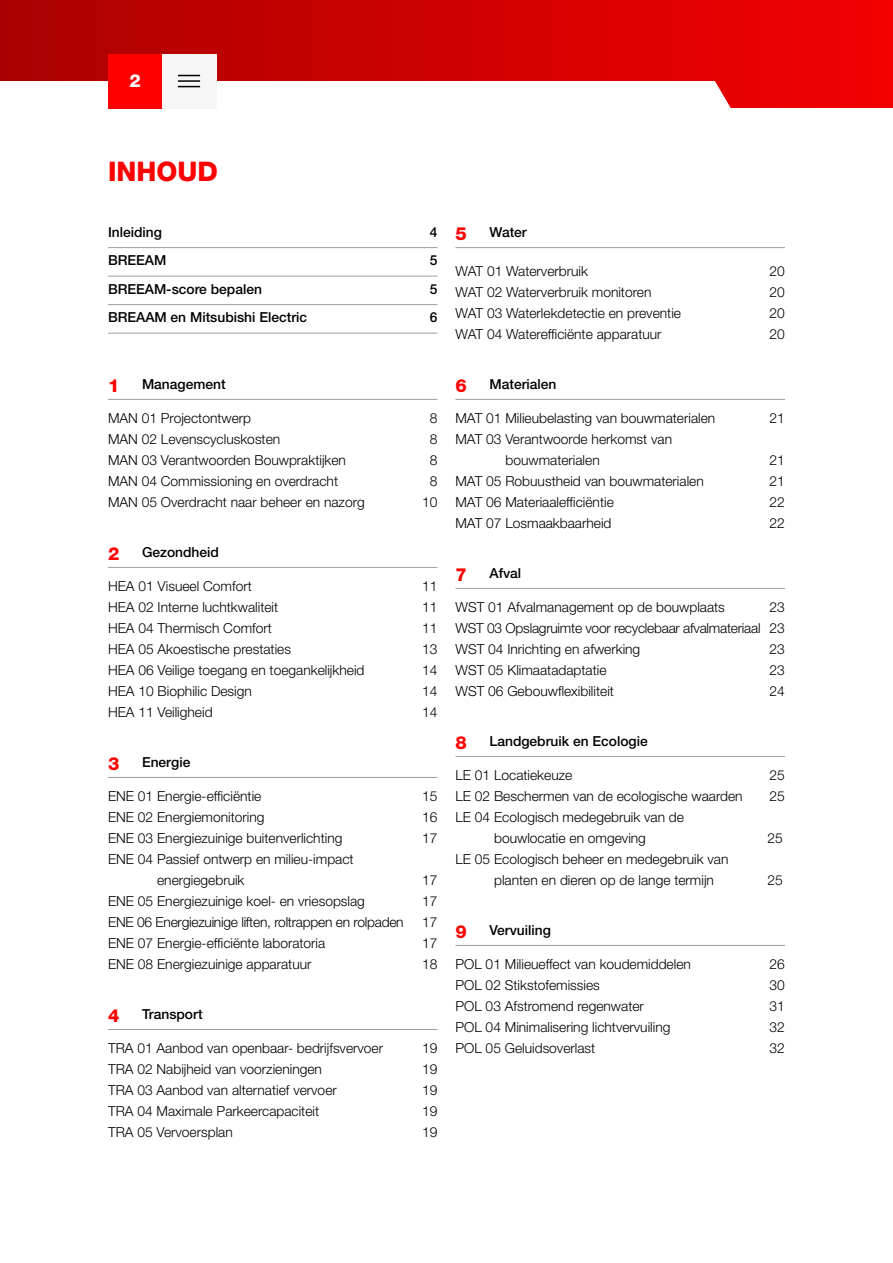
<style>
.page{position:relative;width:893px;height:1263px;background:#fff}
.page>*{position:absolute;margin:0;border:0;box-sizing:border-box;transform-origin:0 0}
.t1{font:800 27px "Helvetica Neue LT Std";color:#f00}
.t2{font:800 18px "Helvetica Neue LT Std";color:#f00}
.t3{font:800 18px "Helvetica Neue LT Std";color:#fff}
.t4{font:300 13.8px/21px "Helvetica Neue LT Std";color:#000}
.t5{font:500 13.8px "Helvetica Neue LT Std";color:#000}
.t6{font:300 13.8px "Helvetica Neue LT Std";letter-spacing:-.02em;color:#000}
</style>
<div class="page">
<svg style="left:0;top:0;width:893px;height:108px"></svg>
<div style="left:108px;top:54px;width:54px;height:54px;background:#f00"></div>
<div style="left:162px;top:54px;width:54px;height:54px;background:#f6f6f6"></div>
<svg style="left:178px;top:75px;width:22px;height:1px"></svg>
<hr style="left:178px;top:80px;width:22px;height:2px;background:#000">
<svg style="left:178px;top:86px;width:22px;height:1px"></svg>
<hr style="left:108px;top:247px;width:329px;height:1px;background:#9d9d9c">
<hr style="left:108px;top:276px;width:329px;height:1px;background:#9d9d9c">
<hr style="left:108px;top:304px;width:329px;height:1px;background:#9d9d9c">
<hr style="left:108px;top:333px;width:329px;height:1px;background:#9d9d9c">
<hr style="left:108px;top:399px;width:329px;height:1px;background:#9d9d9c">
<hr style="left:108px;top:567px;width:329px;height:1px;background:#9d9d9c">
<hr style="left:108px;top:777px;width:329px;height:1px;background:#9d9d9c">
<hr style="left:108px;top:1029px;width:329px;height:1px;background:#9d9d9c">
<hr style="left:455px;top:247px;width:330px;height:1px;background:#9d9d9c">
<hr style="left:455px;top:399px;width:330px;height:1px;background:#9d9d9c">
<hr style="left:455px;top:588px;width:330px;height:1px;background:#9d9d9c">
<hr style="left:455px;top:756px;width:330px;height:1px;background:#9d9d9c">
<hr style="left:455px;top:945px;width:330px;height:1px;background:#9d9d9c">
<h2 class="t3" style="left:129px;top:70px;width:13px">2</h2>
<h1 class="t1" style="left:108px;top:156px;width:112px">INHOUD</h1>
<p class="t5" style="left:108px;top:224px;width:55px">Inleiding</p>
<p class="t5" style="left:430px;top:224px;width:9px">4</p>
<p class="t5" style="left:108px;top:252px;width:60px">BREEAM</p>
<p class="t5" style="left:430px;top:252px;width:9px">5</p>
<p class="t5" style="left:108px;top:281px;width:155px">BREEAM-score bepalen</p>
<p class="t5" style="left:430px;top:281px;width:9px">5</p>
<p class="t5" style="left:108px;top:309px;width:201px">BREAAM en Mitsubishi Electric</p>
<p class="t5" style="left:430px;top:309px;width:9px">6</p>
<h2 class="t2" style="left:108px;top:374px;width:13px">1</h2>
<p class="t5" style="left:142px;top:375px;width:85px">Management</p>
<p class="t4" style="left:108px;top:407px;width:145px">MAN 01 Projectontwerp</p>
<p class="t4" style="left:430px;top:407px;width:9px">8</p>
<p class="t4" style="left:108px;top:428px;width:174px">MAN 02 Levenscycluskosten</p>
<p class="t4" style="left:430px;top:428px;width:9px">8</p>
<p class="t4" style="left:108px;top:449px;width:240px">MAN 03 Verantwoorden Bouwpraktijken</p>
<p class="t4" style="left:430px;top:449px;width:9px">8</p>
<p class="t4" style="left:108px;top:470px;width:232px">MAN 04 Commissioning en overdracht</p>
<p class="t4" style="left:430px;top:470px;width:9px">8</p>
<p class="t4" style="left:108px;top:491px;width:258px">MAN 05 Overdracht naar beheer en nazorg</p>
<p class="t4" style="left:422px;top:491px;width:17px">10</p>
<h2 class="t2" style="left:108px;top:542px;width:13px">2</h2>
<p class="t5" style="left:142px;top:543px;width:78px">Gezondheid</p>
<p class="t4" style="left:108px;top:575px;width:145px">HEA 01 Visueel Comfort</p>
<p class="t4" style="left:422px;top:575px;width:17px">11</p>
<p class="t4" style="left:108px;top:596px;width:172px">HEA 02 Interne luchtkwaliteit</p>
<p class="t4" style="left:422px;top:596px;width:17px">11</p>
<p class="t4" style="left:108px;top:617px;width:165px">HEA 04 Thermisch Comfort</p>
<p class="t4" style="left:422px;top:617px;width:17px">11</p>
<p class="t4" style="left:108px;top:638px;width:185px">HEA 05 Akoestische prestaties</p>
<p class="t4" style="left:422px;top:638px;width:17px">13</p>
<p class="t4" style="left:108px;top:659px;width:258px">HEA 06 Veilige toegang en toegankelijkheid</p>
<p class="t4" style="left:422px;top:659px;width:17px">14</p>
<p class="t4" style="left:108px;top:680px;width:145px">HEA 10 Biophilic Design</p>
<p class="t4" style="left:422px;top:680px;width:17px">14</p>
<p class="t4" style="left:108px;top:701px;width:106px">HEA 11 Veiligheid</p>
<p class="t4" style="left:422px;top:701px;width:17px">14</p>
<h2 class="t2" style="left:108px;top:752px;width:13px">3</h2>
<p class="t5" style="left:142px;top:753px;width:50px">Energie</p>
<p class="t4" style="left:108px;top:785px;width:155px">ENE 01 Energie-efficiëntie</p>
<p class="t4" style="left:422px;top:785px;width:17px">15</p>
<p class="t4" style="left:108px;top:806px;width:158px">ENE 02 Energiemonitoring</p>
<p class="t4" style="left:422px;top:806px;width:17px">16</p>
<p class="t4" style="left:108px;top:827px;width:236px">ENE 03 Energiezuinige buitenverlichting</p>
<p class="t4" style="left:422px;top:827px;width:17px">17</p>
<p class="t4" style="left:157px;top:848px;width:198px;text-indent:-49px">ENE 04 Passief ontwerp en milieu-impact energiegebruik</p>
<p class="t4" style="left:422px;top:869px;width:17px">17</p>
<p class="t4" style="left:108px;top:890px;width:258px">ENE 05 Energiezuinige koel- en vriesopslag</p>
<p class="t4" style="left:422px;top:890px;width:17px">17</p>
<p class="t6" style="left:108px;top:914px;width:297px">ENE 06 Energiezuinige liften, roltrappen en rolpaden</p>
<p class="t4" style="left:422px;top:911px;width:17px">17</p>
<p class="t4" style="left:108px;top:932px;width:219px">ENE 07 Energie-efficiënte laboratoria</p>
<p class="t4" style="left:422px;top:932px;width:17px">17</p>
<p class="t4" style="left:108px;top:953px;width:205px">ENE 08 Energiezuinige apparatuur</p>
<p class="t4" style="left:422px;top:953px;width:17px">18</p>
<h2 class="t2" style="left:108px;top:1004px;width:13px">4</h2>
<p class="t5" style="left:142px;top:1005px;width:62px">Transport</p>
<p class="t4" style="left:108px;top:1037px;width:277px">TRA 01 Aanbod van openbaar- bedrijfsvervoer</p>
<p class="t4" style="left:422px;top:1037px;width:17px">19</p>
<p class="t4" style="left:108px;top:1058px;width:215px">TRA 02 Nabijheid van voorzieningen</p>
<p class="t4" style="left:422px;top:1058px;width:17px">19</p>
<p class="t4" style="left:108px;top:1079px;width:230px">TRA 03 Aanbod van alternatief vervoer</p>
<p class="t4" style="left:422px;top:1079px;width:17px">19</p>
<p class="t4" style="left:108px;top:1100px;width:213px">TRA 04 Maximale Parkeercapaciteit</p>
<p class="t4" style="left:422px;top:1100px;width:17px">19</p>
<p class="t4" style="left:108px;top:1121px;width:126px">TRA 05 Vervoersplan</p>
<p class="t4" style="left:422px;top:1121px;width:17px">19</p>
<h2 class="t2" style="left:455px;top:223px;width:13px">5</h2>
<p class="t5" style="left:489px;top:224px;width:39px">Water</p>
<p class="t4" style="left:455px;top:260px;width:134px">WAT 01 Waterverbruik</p>
<p class="t4" style="left:770px;top:260px;width:17px">20</p>
<p class="t4" style="left:455px;top:281px;width:197px">WAT 02 Waterverbruik monitoren</p>
<p class="t4" style="left:770px;top:281px;width:17px">20</p>
<p class="t4" style="left:455px;top:302px;width:227px">WAT 03 Waterlekdetectie en preventie</p>
<p class="t4" style="left:770px;top:302px;width:17px">20</p>
<p class="t4" style="left:455px;top:323px;width:208px">WAT 04 Waterefficiënte apparatuur</p>
<p class="t4" style="left:770px;top:323px;width:17px">20</p>
<h2 class="t2" style="left:455px;top:374px;width:13px">6</h2>
<p class="t5" style="left:489px;top:375px;width:68px">Materialen</p>
<p class="t4" style="left:455px;top:407px;width:261px">MAT 01 Milieubelasting van bouwmaterialen</p>
<p class="t4" style="left:770px;top:407px;width:17px">21</p>
<p class="t4" style="left:505px;top:428px;width:168px;text-indent:-50px">MAT 03 Verantwoorde herkomst van bouwmaterialen</p>
<p class="t4" style="left:770px;top:449px;width:17px">21</p>
<p class="t4" style="left:455px;top:470px;width:250px">MAT 05 Robuustheid van bouwmaterialen</p>
<p class="t4" style="left:770px;top:470px;width:17px">21</p>
<p class="t4" style="left:455px;top:491px;width:160px">MAT 06 Materiaalefficiëntie</p>
<p class="t4" style="left:770px;top:491px;width:17px">22</p>
<p class="t4" style="left:455px;top:512px;width:158px">MAT 07 Losmaakbaarheid</p>
<p class="t4" style="left:770px;top:512px;width:17px">22</p>
<h2 class="t2" style="left:455px;top:563px;width:13px">7</h2>
<p class="t5" style="left:489px;top:564px;width:33px">Afval</p>
<p class="t4" style="left:455px;top:596px;width:271px">WST 01 Afvalmanagement op de bouwplaats</p>
<p class="t4" style="left:455px;top:596px;width:331px;text-align:justify;text-indent:314px">23<br>WST 03 Opslagruimte voor recyclebaar afvalmateriaal 23<br>WST 04 Inrichting en afwerking</p>
<p class="t4" style="left:770px;top:638px;width:17px">23</p>
<p class="t4" style="left:455px;top:659px;width:153px">WST 05 Klimaatadaptatie</p>
<p class="t4" style="left:770px;top:659px;width:17px">23</p>
<p class="t4" style="left:455px;top:680px;width:160px">WST 06 Gebouwflexibiliteit</p>
<p class="t4" style="left:770px;top:680px;width:17px">24</p>
<h2 class="t2" style="left:455px;top:731px;width:13px">8</h2>
<p class="t5" style="left:489px;top:732px;width:160px">Landgebruik en Ecologie</p>
<p class="t4" style="left:455px;top:764px;width:118px">LE 01 Locatiekeuze</p>
<p class="t4" style="left:770px;top:764px;width:17px">25</p>
<p class="t4" style="left:455px;top:785px;width:289px">LE 02 Beschermen van de ecologische waarden</p>
<p class="t4" style="left:770px;top:785px;width:17px">25</p>
<p class="t4" style="left:455px;top:806px;width:230px;text-align:center">LE 04 Ecologisch medegebruik van de bouwlocatie en omgeving</p>
<p class="t4" style="left:767px;top:827px;width:17px">25</p>
<p class="t4" style="left:494px;top:848px;width:236px;text-indent:-39px">LE 05 Ecologisch beheer en medegebruik van planten en dieren op de lange termijn</p>
<p class="t4" style="left:767px;top:869px;width:17px">25</p>
<h2 class="t2" style="left:455px;top:920px;width:13px">9</h2>
<p class="t5" style="left:489px;top:921px;width:63px">Vervuiling</p>
<p class="t4" style="left:455px;top:953px;width:237px">POL 01 Milieueffect van koudemiddelen</p>
<p class="t4" style="left:770px;top:953px;width:17px">26</p>
<p class="t4" style="left:455px;top:974px;width:146px">POL 02 Stikstofemissies</p>
<p class="t4" style="left:770px;top:974px;width:17px">30</p>
<p class="t4" style="left:455px;top:995px;width:190px">POL 03 Afstromend regenwater</p>
<p class="t4" style="left:770px;top:995px;width:17px">31</p>
<p class="t4" style="left:455px;top:1016px;width:216px">POL 04 Minimalisering lichtvervuiling</p>
<p class="t4" style="left:770px;top:1016px;width:17px">32</p>
<p class="t4" style="left:455px;top:1037px;width:141px">POL 05 Geluidsoverlast</p>
<p class="t4" style="left:770px;top:1037px;width:17px">32</p>
</div>
